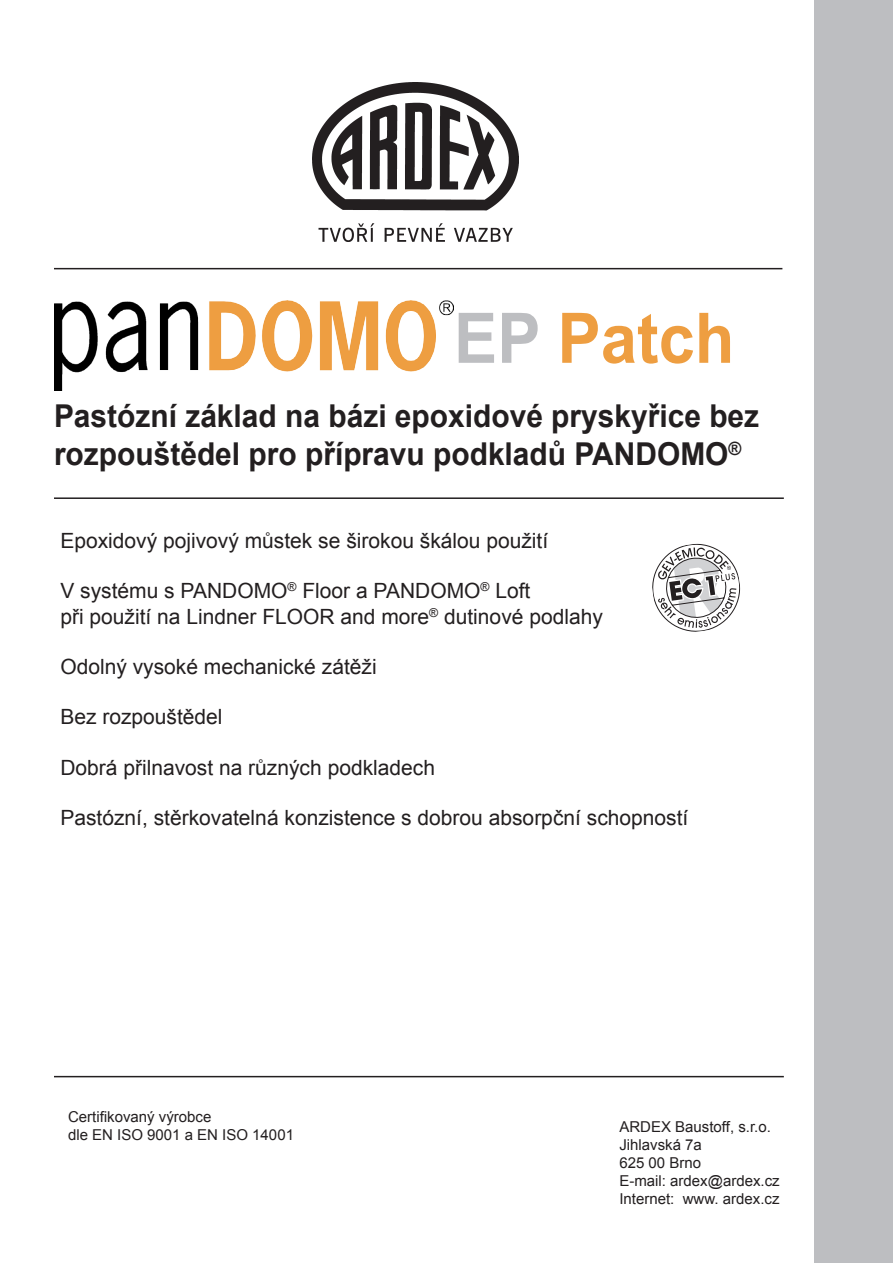
<style>
.page{position:relative;width:893px;height:1263px;background:#fff}
.page>*{position:absolute;margin:0;border:0;box-sizing:border-box;transform-origin:0 0}
.t1{font:700 69.75px "Arial";color:#ee9e41;scale:.93 1}
.t2{font:700 31.5px "Arial";color:#231f20;scale:.95 1}
.t3{font:21px/25.2px "Arial";color:#231f20}
.t4{font:15px "Arial";color:#231f20}
.s1{color:#bdbec1}
</style>
<div class="page">
<div style="left:814px;top:0;width:79px;height:1263px;background:#bdbec1"></div>
<img style="left:313px;top:82px;width:205px;height:159px">
<hr style="left:54px;top:268px;width:728px;height:1px;background:#231f20">
<hr style="left:54px;top:497px;width:730px;height:2px;background:#231f20">
<hr style="left:54px;top:1076px;width:730px;height:1px;background:#231f20">
<img style="left:54px;top:301px;width:400px;height:89px">
<svg style="left:652px;top:543px;width:89px;height:89px"></svg>
<p class="t1" style="left:454px;top:292px;width:303px"><span class="s1">EP</span> Patch</p>
<p class="t2" style="left:54px;top:395px;width:744px">Pastózní základ na bázi epoxidové pryskyřice bez</p>
<p class="t2" style="left:54px;top:433px;width:725px">rozpouštědel pro přípravu podkladů PANDOMO<sup>®</sup></p>
<p class="t3" style="left:60px;top:528px;width:489px">Epoxidový pojivový můstek se širokou škálou použití</p>
<p class="t3" style="left:60px;top:579px;width:544px">V systému s PANDOMO<sup>®</sup> Floor a PANDOMO<sup>®</sup> Loft<br>při použití na Lindner FLOOR and more<sup>®</sup> dutinové podlahy</p>
<p class="t3" style="left:60px;top:654px;width:318px">Odolný vysoké mechanické zátěži</p>
<p class="t3" style="left:60px;top:705px;width:164px">Bez rozpouštědel</p>
<p class="t3" style="left:60px;top:755px;width:376px">Dobrá přilnavost na různých podkladech</p>
<p class="t3" style="left:60px;top:805px;width:629px">Pastózní, stěrkovatelná konzistence s dobrou absorpční schopností</p>
<p class="t4" style="left:68px;top:1106px;width:145px">Certifikovaný výrobce</p>
<p class="t4" style="left:68px;top:1124px;width:227px">dle EN ISO 9001 a EN ISO 14001</p>
<p class="t4" style="left:619px;top:1117px;width:153px">ARDEX Baustoff, s.r.o.</p>
<p class="t4" style="left:619px;top:1135px;width:84px">Jihlavská 7a</p>
<p class="t4" style="left:619px;top:1153px;width:83px">625 00 Brno</p>
<p class="t4" style="left:619px;top:1171px;width:162px">E-mail: ardex@ardex.cz</p>
<p class="t4" style="left:619px;top:1189px;width:162px">Internet: www. ardex.cz</p>
</div>
